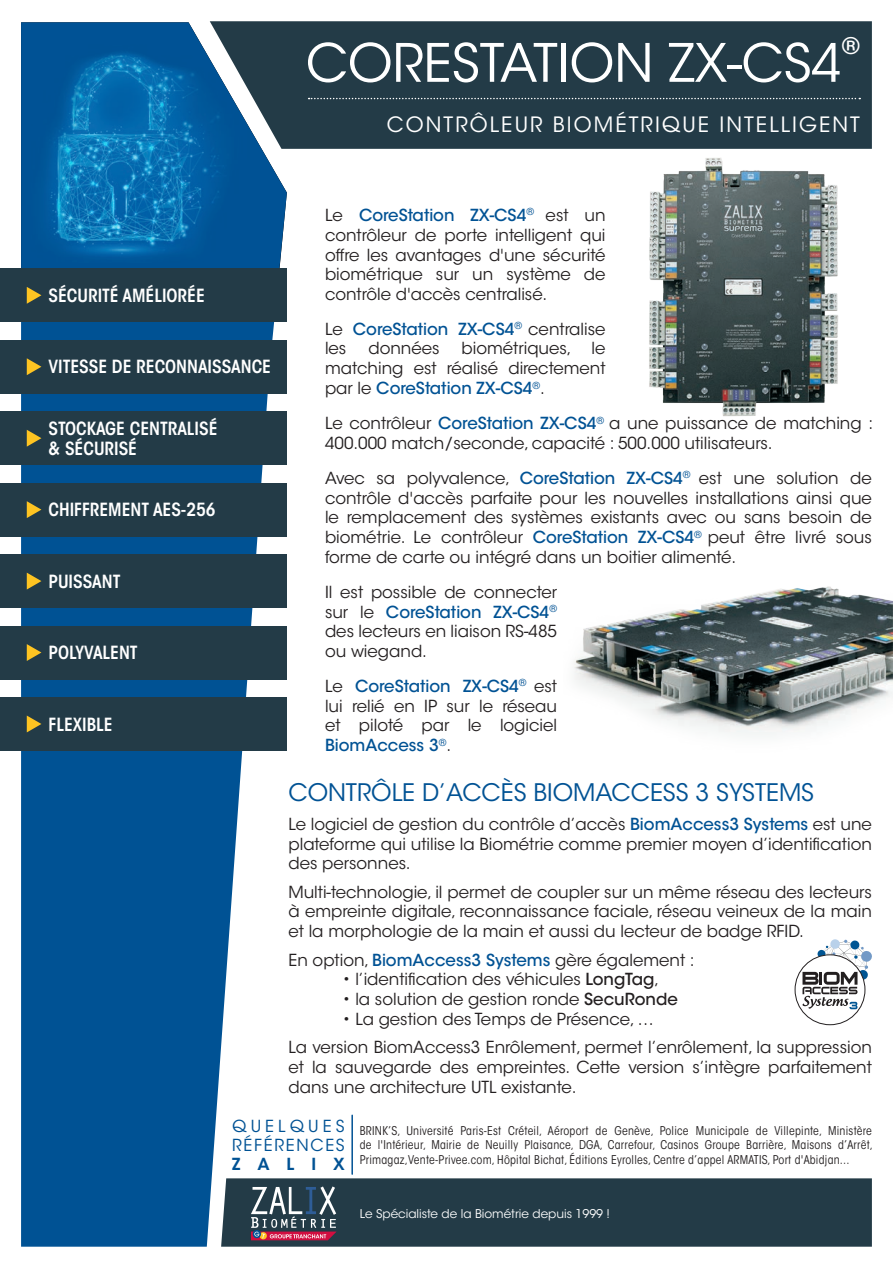
<style>
.page{position:relative;width:893px;height:1263px;background:#fff}
.page>*{position:absolute;margin:0;border:0;box-sizing:border-box;transform-origin:0 0}
.t1{font:52.5px "ITC Avant Garde Std";color:#fff}
.t2{font:24px "ITC Avant Garde Std";color:#005294}
.t3{font:600 22.8px "ITC Avant Garde Std";color:#fff}
.t4{font:21px "ITC Avant Garde Std";letter-spacing:.1em;color:#fff}
.t5{font:600 condensed 18px/19.5px "ITC Avant Garde Std";color:#fff}
.t6{font:16.5px/19.8px "ITC Avant Garde Std";color:#231f20;text-align:justify}
.t7{font:500 16.5px/19.8px "ITC Avant Garde Std";color:#005294}
.t8{font:16.5px/18.9px "ITC Avant Garde Std";letter-spacing:.105em;color:#005294}
.t9{font:600 16.5px "ITC Avant Garde Std";letter-spacing:1.03em;color:#005294}
.t10{font:condensed 12px/14.4px "ITC Avant Garde Std";letter-spacing:.02em;color:#231f20;text-align:justify}
.t11{font:12px "ITC Avant Garde Std";color:#fff}
.s1{font-weight:500;color:#005294}
.s2{font-weight:400;color:#231f20}
.s3{font-weight:500}
</style>
<div class="page">
<div style="left:210px;top:21px;width:662px;height:128px;background:#233b47"></div>
<svg style="left:309px;top:98px;width:551px;height:1px"></svg>
<hr style="left:351px;top:1115px;width:2px;height:59px;background:#005294">
<svg style="left:21px;top:322px;width:266px;height:925px;background:#1f67a0"></svg>
<div style="left:0;top:483px;width:287px;height:54px;background:#233b47"></div>
<svg style="left:27px;top:501px;width:14px;height:17px"></svg>
<div style="left:0;top:697px;width:287px;height:54px;background:#233b47"></div>
<svg style="left:27px;top:715px;width:14px;height:17px"></svg>
<div style="left:0;top:411px;width:287px;height:54px;background:#233b47"></div>
<svg style="left:27px;top:430px;width:14px;height:17px"></svg>
<div style="left:0;top:626px;width:287px;height:53px;background:#233b47"></div>
<svg style="left:27px;top:644px;width:14px;height:17px"></svg>
<div style="left:0;top:340px;width:287px;height:54px;background:#233b47"></div>
<svg style="left:27px;top:358px;width:14px;height:17px"></svg>
<div style="left:0;top:554px;width:287px;height:54px;background:#233b47"></div>
<svg style="left:27px;top:573px;width:14px;height:16px"></svg>
<div style="left:0;top:268px;width:287px;height:54px;background:#233b47"></div>
<svg style="left:27px;top:287px;width:14px;height:17px"></svg>
<svg style="left:221px;top:1178px;width:651px;height:69px;background:#2c414d"></svg>
<img style="left:649px;top:158px;width:190px;height:259px">
<img style="left:574px;top:586px;width:319px;height:150px">
<svg style="left:802px;top:940px;width:70px;height:69px"></svg>
<img style="left:21px;top:22px;width:266px;height:246px">
<h1 class="t1" style="left:306px;top:31px;width:537px">CORESTATION ZX-CS4</h1>
<h3 class="t3" style="left:842px;top:31px;width:20px">®</h3>
<p class="t4" style="left:387px;top:111px;width:475px">CONTRÔLEUR BIOMÉTRIQUE INTELLIGENT</p>
<p class="t5" style="left:48px;top:286px;width:158px">SÉCURITÉ AMÉLIORÉE</p>
<p class="t5" style="left:48px;top:357px;width:224px">VITESSE DE RECONNAISSANCE</p>
<p class="t5" style="left:48px;top:419px;width:171px">STOCKAGE CENTRALISÉ &amp; SÉCURISÉ</p>
<p class="t5" style="left:48px;top:500px;width:169px">CHIFFREMENT AES-256</p>
<p class="t5" style="left:48px;top:571px;width:73px">PUISSANT</p>
<p class="t5" style="left:48px;top:643px;width:91px">POLYVALENT</p>
<p class="t5" style="left:48px;top:714px;width:66px">FLEXIBLE</p>
<p class="t6" style="left:325px;top:205px;width:282px">Le <span class="s1">CoreStation ZX-CS4</span><sup>®</sup> est un contrôleur de porte intelligent qui offre les avantages d'une sécurité biométrique sur un système de contrôle d'accès centralisé.</p>
<p class="t7" style="left:325px;top:319px;width:282px"><span class="s2">Le</span> CoreStation ZX-CS4<sup>®</sup> <span class="s2">centralise les</span></p>
<p class="t6" style="left:325px;top:339px;width:282px;text-indent:137px">biométriques, le matching est réalisé directement par le <span class="s1">CoreStation ZX-CS4</span><sup>®</sup>.</p>
<p class="t6" style="left:368px;top:339px;width:73px">données</p>
<p class="t6" style="left:325px;top:413px;width:550px">Le contrôleur <span class="s1">CoreStation ZX-CS4</span><sup>®</sup> a une puissance de matching :<br>400.000 match/seconde, capacité : 500.000 utilisateurs.</p>
<p class="t6" style="left:325px;top:468px;width:548px">Avec sa polyvalence, <span class="s1">CoreStation ZX-CS4</span><sup>®</sup> est une solution de contrôle d'accès parfaite pour les nouvelles installations ainsi que le remplacement des systèmes existants avec ou sans besoin de biométrie. Le contrôleur <span class="s1">CoreStation ZX-CS4</span><sup>®</sup> peut être livré sous forme de carte ou intégré dans un boitier alimenté.</p>
<p class="t6" style="left:325px;top:582px;width:234px">Il est possible de connecter sur le <span class="s1">CoreStation ZX-CS4</span><sup>® </sup>des lecteurs en liaison RS-485 ou wiegand.</p>
<p class="t6" style="left:325px;top:676px;width:234px">Le <span class="s1">CoreStation ZX-CS4</span><sup>®</sup> est lui relié en IP sur le réseau et piloté par le logiciel <span class="s1">BiomAccess 3</span><sup>®</sup>.</p>
<h2 class="t2" style="left:288px;top:778px;width:527px">CONTRÔLE D’ACCÈS BIOMACCESS 3 SYSTEMS</h2>
<p class="t6" style="left:288px;top:814px;width:585px">Le logiciel de gestion du contrôle d’accès <span class="s1">BiomAccess3 Systems</span> est une plateforme qui utilise la Biométrie comme premier moyen d’identification des personnes.</p>
<p class="t6" style="left:288px;top:882px;width:585px">Multi-technologie, il permet de coupler sur un même réseau des lecteurs à empreinte digitale, reconnaissance faciale, réseau veineux de la main et la morphologie de la main et aussi du lecteur de badge RFID.</p>
<p class="t6" style="left:288px;top:950px;width:408px">En option, <span class="s1">BiomAccess3 Systems</span> gère également :</p>
<p class="t6" style="left:342px;top:970px;width:318px">• l’identification des véhicules <span class="s3">LongTag</span>,</p>
<p class="t6" style="left:342px;top:989px;width:337px">• la solution de gestion ronde <span class="s3">SecuRonde</span></p>
<p class="t6" style="left:288px;top:1005px;width:585px;line-height:28.3px;text-indent:54px">• La gestion des Temps de Présence, …<br>La version BiomAccess3 Enrôlement, permet l’enrôlement, la suppression</p>
<p class="t6" style="left:288px;top:1057px;width:585px">et la sauvegarde des empreintes. Cette version s’intègre parfaitement dans une architecture UTL existante.</p>
<p class="t8" style="left:232px;top:1117px;width:114px">QUELQUES<br>RÉFÉRENCES</p>
<p class="t9" style="left:232px;top:1153px;width:114px">ZALIX</p>
<p class="t10" style="left:360px;top:1123px;width:515px">BRINK’S, Université Paris-Est Créteil, Aéroport de Genève, Police Municipale de Villepinte, Ministère de l'Intérieur, Mairie de Neuilly Plaisance, DGA, Carrefour, Casinos Groupe Barrière, Maisons d’Arrêt, Primagaz,Vente-Privee.com, Hôpital Bichat, Éditions Eyrolles, Centre d’appel ARMATIS, Port d'Abidjan...</p>
<p class="t11" style="left:360px;top:1206px;width:252px">Le Spécialiste de la Biométrie depuis 1999 !</p>
</div>
